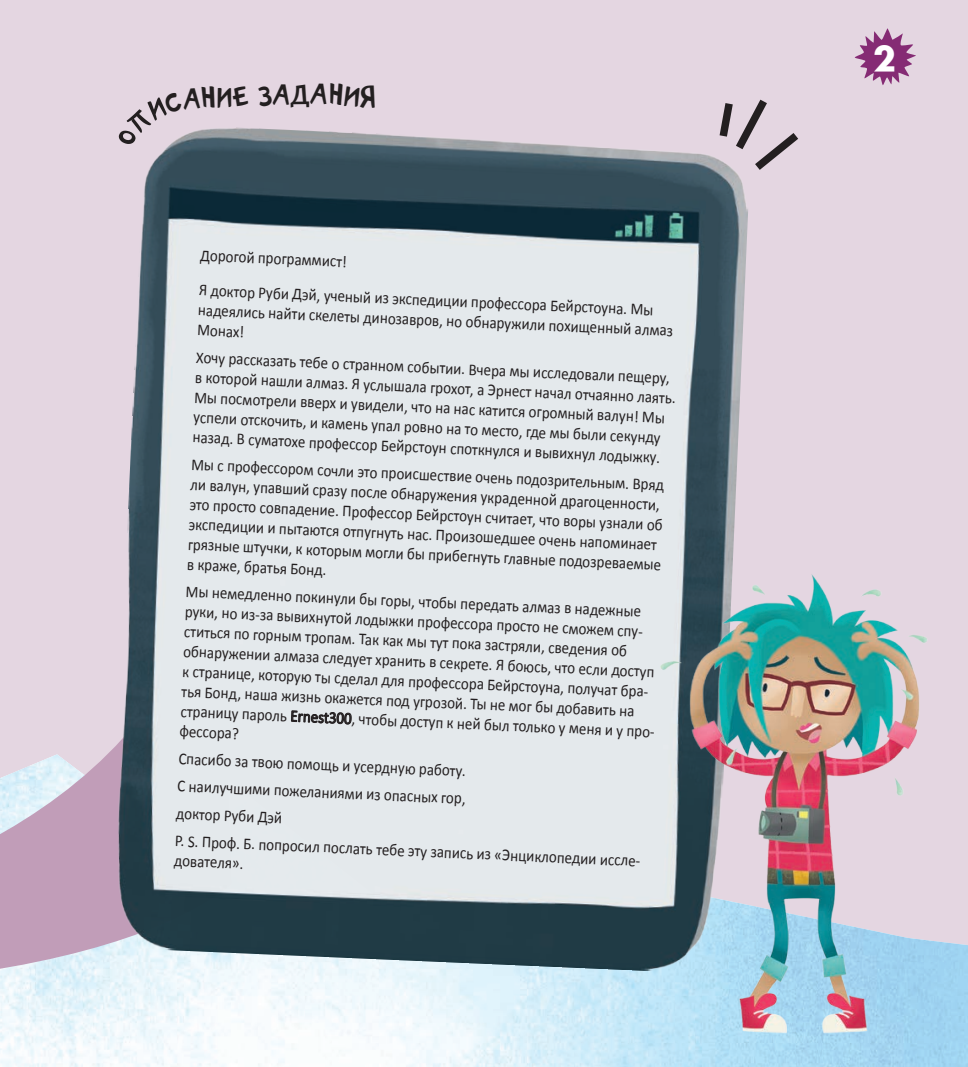
<style>
.page{position:relative;width:968px;height:1067px;background:#fff}
.page>*{position:absolute;margin:0;border:0;box-sizing:border-box;transform-origin:0 0}
.Box_title_Text_B{font:40.25px "PF Playskool Pro";color:#231f20}
.Main_Title_38{font:800 33.25px "A Futurica";color:#fff}
.Mission_Brief_Ipad_t{font:16.62px/19.9px "Calibri";color:#231f20;scale:.9 1}
</style>
<div class="page">
<div style="left:0;top:0;width:967px;height:1067px;background:#e4d6e1"></div>
<img style="left:0;top:974px;width:967px;height:93px">
<svg style="left:854px;top:28px;width:61px;height:57px"></svg>
<svg style="left:0;top:753px;width:311px;height:297px;background:#dcd5e2"></svg>
<img style="left:109px;top:130px;width:639px;height:844px">
<svg style="left:714px;top:99px;width:84px;height:78px"></svg>
<svg style="left:291px;top:694px;width:60px;height:50px;background:#cdd1d3"></svg>
<img style="left:621px;top:476px;width:346px;height:578px">
<svg style="left:116px;top:127px;width:193px;height:20px"></svg>
<p class="Box_title_Text_B" style="left:309px;top:70px;width:21px">А</p>
<p class="Mission_Brief_Ipad_t" style="left:201px;top:246px;width:164px;rotate:2deg">Дорогой программист!</p>
<p class="Mission_Brief_Ipad_t" style="left:199px;top:282px;width:529px;rotate:2deg">Я доктор Руби Дэй, ученый из экспедиции профессора Бейрстоуна. Мы надеялись найти скелеты динозавров, но обнаружили похищенный алмаз</p>
<p class="Mission_Brief_Ipad_t" style="left:197px;top:320px;width:54px;rotate:2deg">Монах!</p>
<p class="Mission_Brief_Ipad_t" style="left:195px;top:349px;width:536px;rotate:2deg">Хочу рассказать тебе о странном событии. Вчера мы исследовали пещеру, в которой нашли алмаз. Я услышала грохот, а Эрнест начал отчаянно лаять.<br>Мы посмотрели вверх и увидели, что на нас катится огромный валун! Мы успели отскочить, и камень упал ровно на то место, где мы были секунду назад. В суматохе профессор Бейрстоун споткнулся и вывихнул лодыжку.</p>
<p class="Mission_Brief_Ipad_t" style="left:191px;top:456px;width:528px;rotate:2deg">Мы с профессором сочли это происшествие очень подозрительным. Вряд ли валун, упавший сразу после обнаружения украденной драгоценности, это просто совпадение. Профессор Бейрстоун считает, что воры узнали об экспедиции и пытаются отпугнуть нас. Произошедшее очень напоминает грязные штучки, к которым могли бы прибегнуть главные подозреваемые</p>
<p class="Mission_Brief_Ipad_t" style="left:187px;top:554px;width:156px;rotate:2deg">в краже, братья Бонд.</p>
<p class="Mission_Brief_Ipad_t" style="left:186px;top:583px;width:508px;rotate:2deg">Мы немедленно покинули бы горы, чтобы передать алмаз в надежные руки, но из-за вывихнутой лодыжки профессора просто не сможем спу ститься по горным тропам. Так как мы тут пока застряли, сведения об</p>
<p class="Mission_Brief_Ipad_t" style="left:183px;top:643px;width:525px;rotate:2deg">обнаружении алмаза следует хранить в секрете. Я боюсь, что если доступ к странице, которую ты сделал для профессора Бейрстоуна, получат бра тья Бонд, наша жизнь окажется под угрозой. Ты не мог бы добавить на</p>
<p class="Mission_Brief_Ipad_t" style="left:181px;top:703px;width:524px;line-height:18.4px;rotate:2deg">страницу пароль Ernest300, чтобы доступ к ней был только у меня и у про фессора?</p>
<p class="Mission_Brief_Ipad_t" style="left:179px;top:749px;width:321px;rotate:2deg">Спасибо за твою помощь и усердную работу.</p>
<p class="Mission_Brief_Ipad_t" style="left:178px;top:777px;width:322px;rotate:2deg">С наилучшими пожеланиями из опасных гор,</p>
<p class="Mission_Brief_Ipad_t" style="left:176px;top:803px;width:119px;rotate:2deg">доктор Руби Дэй</p>
<p class="Mission_Brief_Ipad_t" style="left:175px;top:833px;width:514px;line-height:18.4px;rotate:2deg">P. S. Проф. Б. попросил послать тебе эту запись из «Энциклопедии иссле дователя».</p>
<p class="Main_Title_38" style="left:873px;top:37px;width:24px">2</p>
</div>
